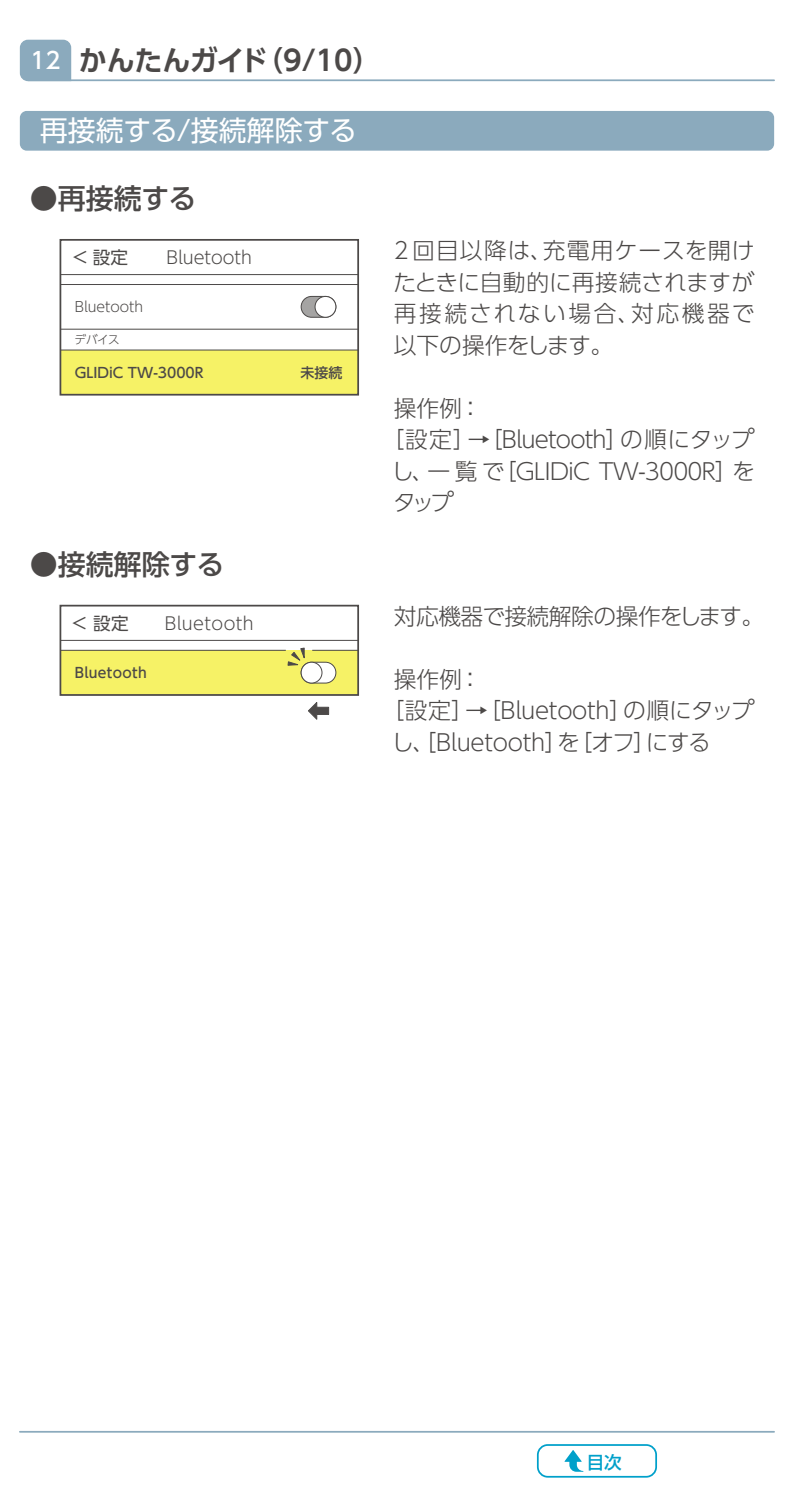
<style>
.page{position:relative;width:794px;height:1489px;background:#fff}
.page>*{position:absolute;margin:0;border:0;box-sizing:border-box;transform-origin:0 0}
.t1{font:500 28px "UD Shin Go Pr 6 N";color:#4c4948}
.t2{font:700 28px "UD Shin Go Pr 6 N De";letter-spacing:-.01em;color:#4c4948}
.t3{font:28px "UD Shin Go Pr 6 N";color:#fff}
.t4{font:300 22.75px/31.5px "UD Shin Go Pr 6 N";letter-spacing:-.01em;color:#4c4948}
.t5{font:300 22.75px "UD Shin Go Pr 6 N";letter-spacing:-.035em;color:#4c4948}
.t6{font:300 22.75px/31.5px "UD Shin Go Pr 6 N";letter-spacing:.01em;color:#4c4948;text-align:right}
.t7{font:300 22.75px/31.5px "UD Shin Go Pr 6 N";letter-spacing:.035em;color:#4c4948}
.t8{font:300 22.75px "UD Shin Go Pr 6 N";letter-spacing:.04em;color:#4c4948}
.t9{font:500 22.75px "UD Shin Go Pr 6 N";color:#fff}
.t10{font:300 17.5px "UD Shin Go Pr 6 N";letter-spacing:.015em;color:#4c4948}
.t11{font:17.5px "UD Shin Go Pr 6 N";color:#4c4948}
.t12{font:500 17.5px "P Shin Go Pr 6 N";color:#00a0ca}
.t13{font:500 14px "UD Shin Go Pr 6 N";color:#4c4948}
.t14{font:300 14px "UD Shin Go Pr 6 N";color:#4c4948}
.t15{font:500 14px "UD Shin Go Pr 6 N";letter-spacing:.025em;color:#4c4948}
.t16{font:300 11.55px "UD Shin Go Pr 6 N";color:#4c4948}
</style>
<div class="page">
<svg style="left:19px;top:39px;width:53px;height:43px;background:#94b1c2"></svg>
<hr style="left:28px;top:79px;width:746px;height:2px;background:#8baabd">
<hr style="left:20px;top:1430px;width:754px;height:2px;background:#8baabd">
<div style="left:537px;top:1443px;width:120px;height:34px;border:2px solid #00a0ca;border-radius:10px"></div>
<svg style="left:564px;top:1450px;width:19px;height:21px"></svg>
<div style="left:20px;top:111px;width:754px;height:40px;background:#8baabd;border-radius:7px"></div>
<div style="left:60px;top:350px;width:298px;height:45px;background:#f6f266"></div>
<div style="left:60px;top:239px;width:299px;height:156px;border:2px solid #4c4948"></div>
<hr style="left:60px;top:274px;width:298px;height:1px;background:#4c4948">
<hr style="left:60px;top:284px;width:298px;height:1px;background:#4c4948">
<hr style="left:60px;top:328px;width:298px;height:2px;background:#4c4948">
<hr style="left:60px;top:349px;width:298px;height:1px;background:#4c4948">
<div style="left:301px;top:296px;width:35px;height:21px;background:#a5a4a3;border-radius:10px"></div>
<div style="left:301px;top:296px;width:35px;height:22px;border:1px solid #4c4948;border-radius:10px"></div>
<div style="left:315px;top:296px;width:21px;height:21px;background:#fff;border-radius:50%"></div>
<div style="left:314px;top:296px;width:22px;height:22px;border:1px solid #4c4948;border-radius:50%"></div>
<div style="left:60px;top:650px;width:298px;height:44px;background:#f6f266"></div>
<div style="left:301px;top:662px;width:35px;height:21px;background:#fff;border-radius:10px"></div>
<div style="left:301px;top:661px;width:35px;height:22px;border:1px solid #4c4948;border-radius:10px"></div>
<div style="left:301px;top:662px;width:21px;height:21px;background:#fff;border-radius:50%"></div>
<div style="left:301px;top:661px;width:21px;height:22px;border:1px solid #4c4948;border-radius:50%"></div>
<svg style="left:308px;top:702px;width:21px;height:18px"></svg>
<svg style="left:287px;top:647px;width:18px;height:19px"></svg>
<div style="left:60px;top:604px;width:299px;height:91px;border:2px solid #4c4948"></div>
<hr style="left:60px;top:649px;width:226px;height:2px;background:#4c4948">
<hr style="left:60px;top:639px;width:298px;height:2px;background:#4c4948">
<hr style="left:312px;top:649px;width:46px;height:2px;background:#4c4948">
<p class="t9" style="left:31px;top:42px;width:32px">12</p>
<p class="t2" style="left:79px;top:37px;width:190px">かんたんガイド</p>
<p class="t2" style="left:255px;top:37px;width:127px">)9/10(</p>
<p class="t3" style="left:40px;top:108px;width:319px">再接続する/接続解除する</p>
<p class="t1" style="left:30px;top:175px;width:168px">●再接続する</p>
<p class="t11" style="left:71px;top:243px;width:58px">＜設定</p>
<p class="t14" style="left:75px;top:295px;width:70px">Bluetooth</p>
<p class="t16" style="left:75px;top:330px;width:47px">デバイス</p>
<p class="t10" style="left:166px;top:243px;width:87px">Bluetooth</p>
<p class="t13" style="left:75px;top:361px;width:130px">GLIDiC TW-3000R</p>
<p class="t13" style="left:300px;top:361px;width:43px">未接続</p>
<p class="t1" style="left:30px;top:541px;width:196px">●接続解除する</p>
<p class="t11" style="left:71px;top:609px;width:60px">＜設定</p>
<p class="t15" style="left:75px;top:661px;width:73px">Bluetooth</p>
<p class="t10" style="left:165px;top:609px;width:90px">Bluetooth</p>
<p class="t4" style="left:394px;top:234px;width:160px">2回目以降は、</p>
<p class="t8" style="left:543px;top:232px;width:213px">充電用ケースを開け</p>
<p class="t6" style="left:393px;top:265px;width:363px">たときに自動的に再接続されますが対応機器で</p>
<p class="t7" style="left:394px;top:297px;width:248px">再接続されない場合、以下の操作をします。</p>
<p class="t4" style="left:394px;top:391px;width:90px">操作例：</p>
<p class="t5" style="left:381px;top:421px;width:249px">［設定］→［Bluetooth］</p>
<p class="t4" style="left:620px;top:423px;width:135px">の順にタップ</p>
<p class="t5" style="left:427px;top:452px;width:312px">一覧 ［で GLIDiC TW-3000 ］R</p>
<p class="t4" style="left:391px;top:454px;width:64px">し、タップ</p>
<p class="t4" style="left:732px;top:454px;width:24px">を</p>
<p class="t4" style="left:394px;top:599px;width:372px">対応機器で接続解除の操作をします。</p>
<p class="t4" style="left:394px;top:662px;width:89px">操作例：</p>
<p class="t4" style="left:381px;top:694px;width:252px">［設定］→［Bluetooth］</p>
<p class="t4" style="left:623px;top:694px;width:132px">の順にタップ</p>
<p class="t4" style="left:391px;top:725px;width:267px">し、［Bluetooth ［を］ オフ］</p>
<p class="t4" style="left:645px;top:725px;width:67px">にする</p>
<p class="t12" style="left:587px;top:1447px;width:36px">目次</p>
</div>
